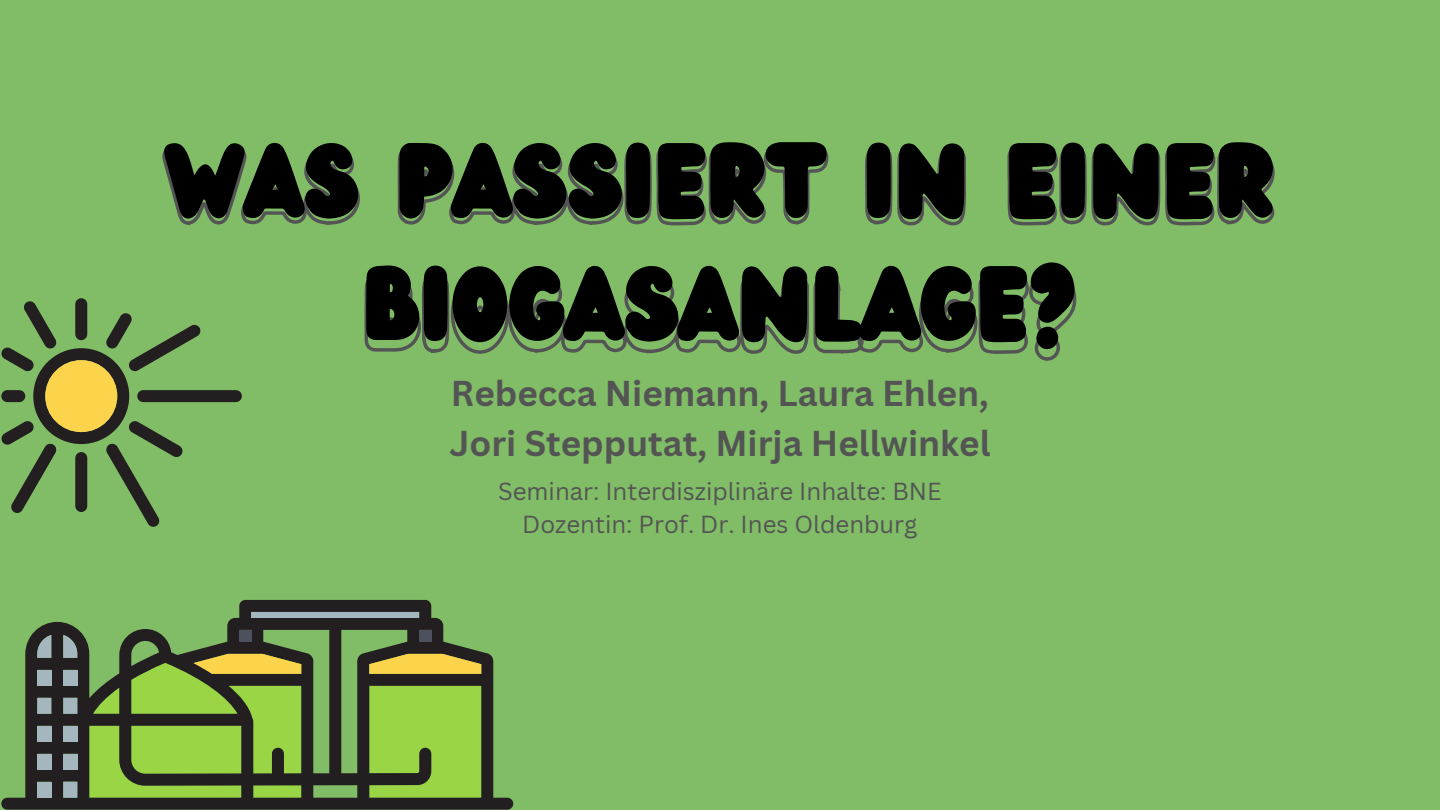
<style>
.page{position:relative;width:1440px;height:810px;background:#80bd66}
.page>*{position:absolute;margin:0;border:0;box-sizing:border-box;transform-origin:0 0}
.t1{font:92px/123px "Wedges";color:#000;text-align:center}
.t2{font:700 35px/50.2px "Canva Sans";color:#545454}
.t3{font:24px/33px "Canva Sans";color:#545454;text-align:center}
</style>
<div class="page">
<div style="left:137px;top:390px;width:105px;height:12px;background:#231f20;border-radius:6px"></div>
<svg style="left:75px;top:298px;width:12px;height:42px"></svg>
<svg style="left:1px;top:300px;width:200px;height:227px"></svg>
<div style="left:45px;top:360px;width:72px;height:72px;background:#fcd44b;border-radius:50%"></div>
<svg style="left:162px;top:145px;width:1113px;height:80px"></svg>
<svg style="left:365px;top:271px;width:711px;height:90px"></svg>
<svg style="left:1px;top:600px;width:512px;height:210px"></svg>
<div style="left:37px;top:726px;width:14px;height:16px;background:#a4b7bf"></div>
<div style="left:37px;top:698px;width:14px;height:16px;background:#a4b7bf"></div>
<div style="left:63px;top:726px;width:14px;height:16px;background:#a4b7bf"></div>
<div style="left:63px;top:698px;width:14px;height:16px;background:#a4b7bf"></div>
<div style="left:63px;top:670px;width:14px;height:16px;background:#a4b7bf"></div>
<div style="left:37px;top:670px;width:14px;height:16px;background:#a4b7bf"></div>
<div style="left:37px;top:754px;width:14px;height:16px;background:#a4b7bf"></div>
<div style="left:63px;top:754px;width:14px;height:16px;background:#a4b7bf"></div>
<svg style="left:63px;top:635px;width:14px;height:23px"></svg>
<svg style="left:37px;top:635px;width:14px;height:23px"></svg>
<div style="left:37px;top:782px;width:14px;height:16px;background:#a4b7bf"></div>
<div style="left:63px;top:782px;width:14px;height:16px;background:#a4b7bf"></div>
<svg style="left:89px;top:654px;width:212px;height:144px;background:#77983a"></svg>
<div style="left:239px;top:630px;width:12px;height:12px;background:#4d515d"></div>
<div style="left:419px;top:630px;width:12px;height:12px;background:#4d515d"></div>
<svg style="left:369px;top:654px;width:112px;height:20px;background:#d5b443"></svg>
<div style="left:251px;top:612px;width:168px;height:6px;background:#a4b7bf"></div>
<h1 class="t1" style="left:165px;top:123px;width:1112px">WAS PASSIERT IN EINER<br>BIOGASANLAGE?</h1>
<h1 class="t2" style="left:449px;top:368px;width:543px">Rebecca Niemann, Laura Ehlen,<br>Jori Stepputat, Mirja Hellwinkel</h1>
<p class="t3" style="left:498px;top:474px;width:445px">Seminar: Interdisziplinäre Inhalte: BNE<br>Dozentin: Prof. Dr. Ines Oldenburg</p>
</div>
